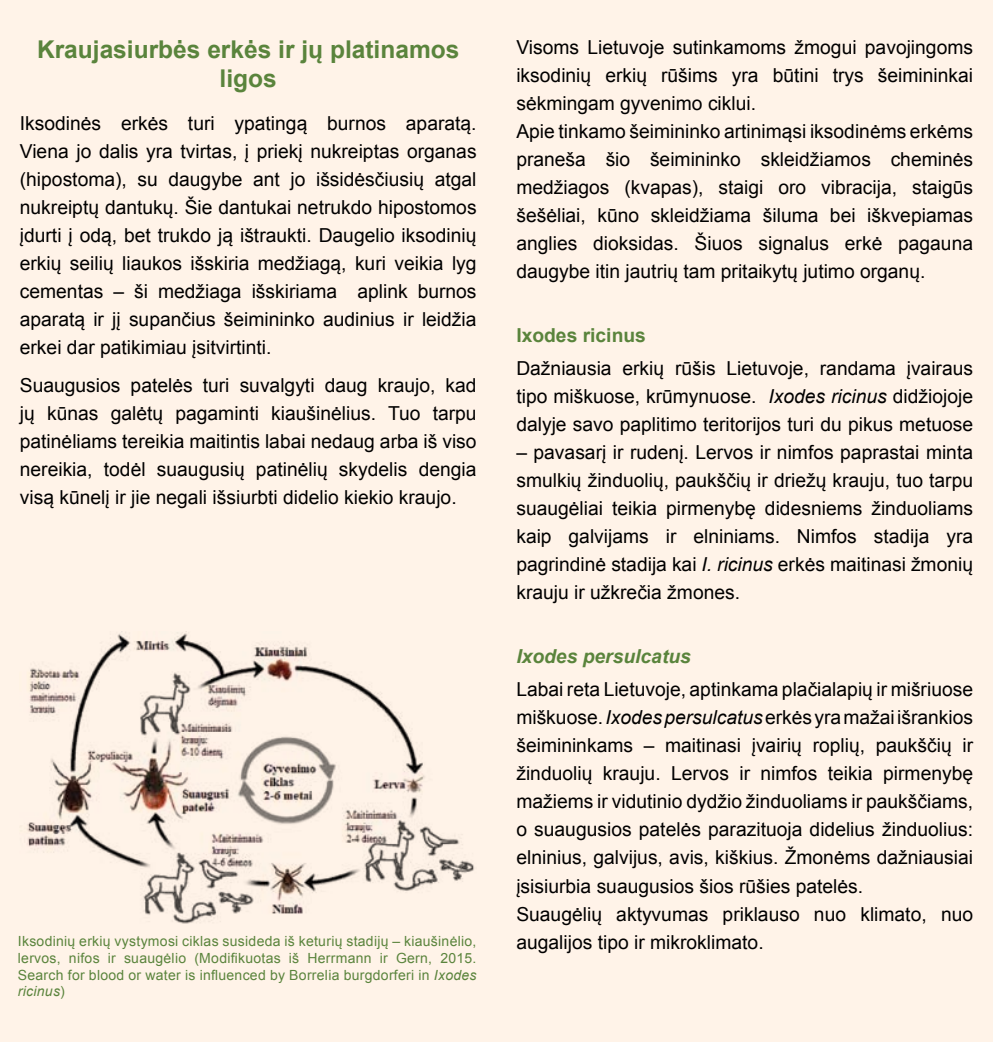
<style>
.page{position:relative;width:993px;height:1042px;background:#fff}
.page>*{position:absolute;margin:0;border:0;box-sizing:border-box;transform-origin:0 0}
.t1{font:700 24.5px/29.8px "Arial";color:#5a843c;text-align:center}
.t2{font:19.25px/28px "Arial";color:#000;text-align:justify}
.t3{font:italic 700 19.25px "Arial";color:#5a843c}
.t4{font:700 19.25px "Arial";color:#5a843c}
.t5{font:14px/16.8px "Arial";letter-spacing:.02em;color:#5a843c;text-align:justify}
.s1{font-style:italic}
</style>
<div class="page">
<div style="left:0;top:0;width:496px;height:1042px;background:#fff3e8"></div>
<div style="left:496px;top:0;width:496px;height:1042px;background:#fff3e8"></div>
<img style="left:27px;top:631px;width:447px;height:293px">
<p class="t1" style="left:37px;top:35px;width:424px">Kraujasiurbės erkės ir jų platinamos ligos</p>
<p class="t2" style="left:20px;top:110px;width:458px">Iksodinės erkės turi ypatingą burnos aparatą.<br>Viena jo dalis yra tvirtas, į priekį nukreiptas organas (hipostoma), su daugybe ant jo išsidėsčiusių atgal nukreiptų dantukų. Šie dantukai netrukdo hipostomos įdurti į odą, bet trukdo ją ištraukti. Daugelio iksodinių erkių seilių liaukos išskiria medžiagą, kuri veikia lyg cementas – ši medžiaga išskiriama aplink burnos aparatą ir jį supančius šeimininko audinius ir leidžia erkei dar patikimiau įsitvirtinti.</p>
<p class="t2" style="left:20px;top:372px;width:458px">Suaugusios patelės turi suvalgyti daug kraujo, kad jų kūnas galėtų pagaminti kiaušinėlius. Tuo tarpu patinėliams tereikia maitintis labai nedaug arba iš viso nereikia, todėl suaugusių patinėlių skydelis dengia visą kūnelį ir jie negali išsiurbti didelio kiekio kraujo.</p>
<p class="t2" style="left:516px;top:33px;width:458px;text-align:left">Visoms Lietuvoje sutinkamoms žmogui pavojingoms iksodinių erkių rūšims yra būtini trys šeimininkai sėkmingam gyvenimo ciklui.<br>Apie tinkamo šeimininko artinimąsi iksodinėms erkėms praneša šio šeimininko skleidžiamos cheminės medžiagos (kvapas), staigi oro vibracija, staigūs šešėliai, kūno skleidžiama šiluma bei iškvepiamas anglies dioksidas. Šiuos signalus erkė pagauna daugybe itin jautrių tam pritaikytų jutimo organų.</p>
<p class="t4" style="left:516px;top:322px;width:131px">Ixodes ricinus</p>
<p class="t2" style="left:516px;top:354px;width:458px">Dažniausia erkių rūšis Lietuvoje, randama įvairaus tipo miškuose, krūmynuose. <span class="s1">Ixodes ricinus</span> didžiojoje dalyje savo paplitimo teritorijos turi du pikus metuose</p>
<p class="t2" style="left:516px;top:438px;width:458px">– pavasarį ir rudenį. Lervos ir nimfos paprastai minta smulkių žinduolių, paukščių ir driežų krauju, tuo tarpu suaugėliai teikia pirmenybę didesniems žinduoliams kaip galvijams ir elniniams. Nimfos stadija yra pagrindinė stadija kai <span class="s1">I. ricinus</span> erkės maitinasi žmonių krauju ir užkrečia žmones.</p>
<p class="t3" style="left:516px;top:644px;width:176px">Ixodes persulcatus</p>
<p class="t2" style="left:516px;top:676px;width:458px;text-align:left">Labai reta Lietuvoje, aptinkama plačialapių ir mišriuose miškuose. <span class="s1">Ixodes persulcatus</span> erkės yra mažai išrankios šeimininkams – maitinasi įvairių roplių, paukščių ir žinduolių krauju. Lervos ir nimfos teikia pirmenybę mažiems ir vidutinio dydžio žinduoliams ir paukščiams, o suaugusios patelės parazituoja didelius žinduolius: elninius, galvijus, avis, kiškius. Žmonėms dažniausiai įsisiurbia suaugusios šios rūšies patelės.<br>Suaugėlių aktyvumas priklauso nuo klimato, nuo</p>
<p class="t5" style="left:18px;top:933px;width:460px">Iksodinių erkių vystymosi ciklas susideda iš keturių stadijų – kiaušinėlio,</p>
<p class="t2" style="left:516px;top:928px;width:249px">augalijos tipo ir mikroklimato.</p>
<p class="t5" style="left:18px;top:949px;width:460px">lervos, nifos ir suaugėlio (Modifikuotas iš Herrmann ir Gern, 2015.<br>Search for blood or water is influenced by Borrelia burgdorferi in <span class="s1">Ixodes ricinus</span>)</p>
</div>
